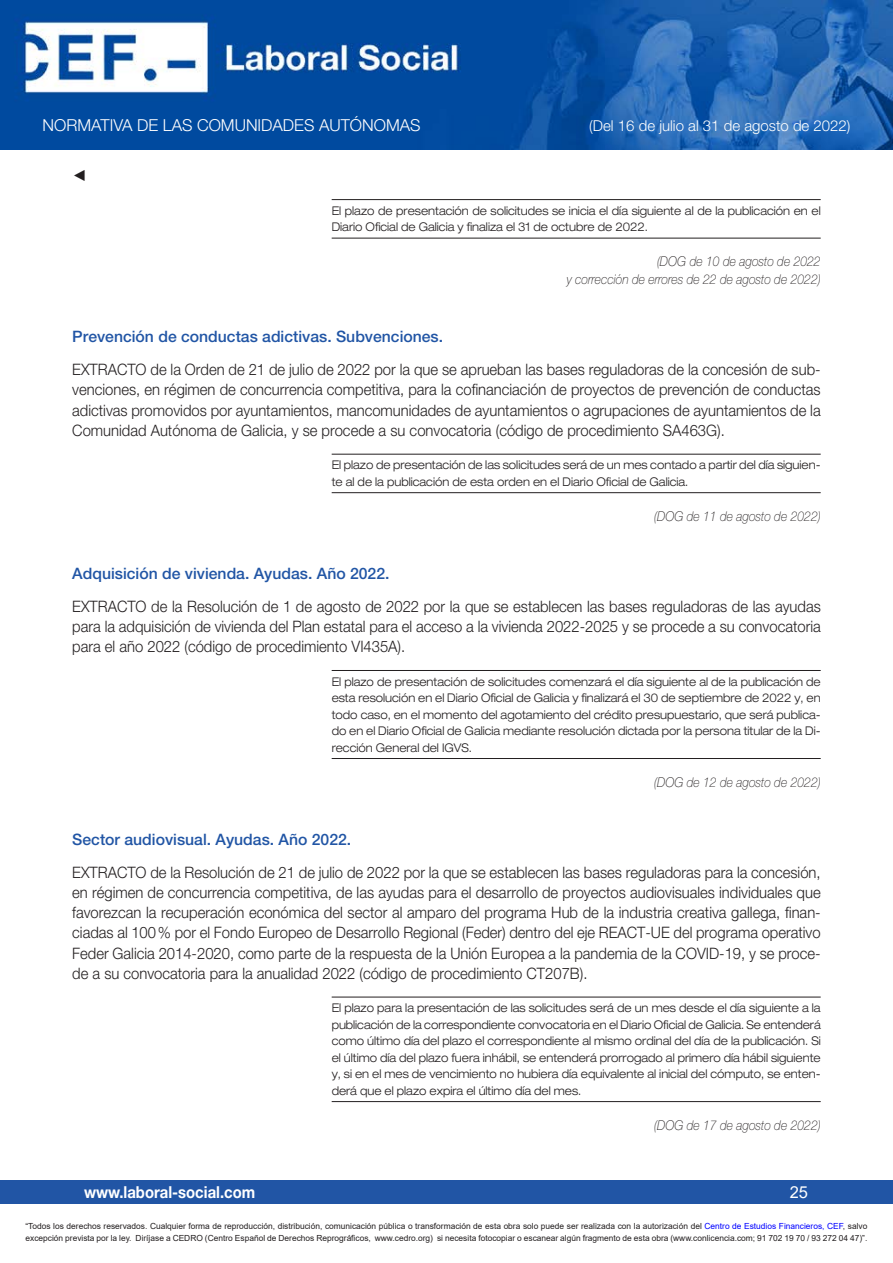
<style>
.page{position:relative;width:893px;height:1263px;background:#fff}
.page>*{position:absolute;margin:0;border:0;box-sizing:border-box;transform-origin:0 0}
.t1{font:300 16.5px "Helvetica Neue LT Std";color:#fff}
.t2{font:700 16.5px "Helvetica Neue LT Std";color:#fff;scale:.9 1}
.t3{font:16.5px "Arial";color:#fff}
.Contenido{font:300 15.75px/20.2px "Helvetica Neue LT Std";color:#231f20;text-align:justify;scale:.94 1}
.Título-cabecera{font:500 15.75px "Helvetica Neue LT Std";color:#2155a5}
.Contenido-2{font:15.75px "Times New Roman";color:#231f20;scale:.94 1}
.t4{font:300 15px "Helvetica Neue LT Std";color:#fff}
.publicación{font:italic 100 13.5px/18px "Helvetica Neue LT Std";color:#231f20;text-align:right;scale:.9 1}
.Plazo{font:300 expanded 12px/16.5px "Helvetica Neue LT Std";color:#231f20;scale:.92 1}
.t5{font:8.4px/12px "Arial";color:#231f20}
.s1{color:#00f}
</style>
<div class="page">
<div style="left:0;top:1180px;width:893px;height:23px;background:#2155a5"></div>
<img style="left:0;top:0;width:893px;height:149px">
<hr style="left:332px;top:199px;width:489px;height:1px;background:#231f20">
<hr style="left:332px;top:238px;width:489px;height:1px;background:#231f20">
<hr style="left:332px;top:454px;width:489px;height:1px;background:#231f20">
<hr style="left:332px;top:492px;width:489px;height:1px;background:#231f20">
<hr style="left:332px;top:670px;width:489px;height:1px;background:#231f20">
<hr style="left:332px;top:758px;width:489px;height:1px;background:#231f20">
<hr style="left:332px;top:997px;width:489px;height:1px;background:#231f20">
<hr style="left:332px;top:1101px;width:489px;height:1px;background:#231f20">
<p class="t1" style="left:43px;top:115px;width:379px">NORMATIVA DE LAS COMUNIDADES AUTÓNOMAS</p>
<p class="t4" style="left:589px;top:117px;width:263px">(Del 16 de julio al 31 de agosto de 2022)</p>
<p class="Contenido-2" style="left:72px;top:165px;width:17px">◄</p>
<p class="Plazo" style="left:332px;top:202px;width:533px">El plazo de presentación de solicitudes se inicia el día siguiente al de la publicación en el<br>Diario Oficial de Galicia y finaliza el 31 de octubre de 2022.</p>
<p class="publicación" style="left:567px;top:253px;width:284px">(DOG de 10 de agosto de 2022<br>y corrección de errores de 22 de agosto de 2022)</p>
<p class="Título-cabecera" style="left:72px;top:327px;width:372px">Prevención de conductas adictivas. Subvenciones.</p>
<p class="Contenido" style="left:72px;top:359px;width:798px">EXTRACTO de la Orden de 21 de julio de 2022 por la que se aprueban las bases reguladoras de la concesión de sub&shy;venciones, en régimen de concurrencia competitiva, para la cofinanciación de proyectos de prevención de conductas adictivas promovidos por ayuntamientos, mancomunidades de ayuntamientos o agrupaciones de ayuntamientos de la Comunidad Autónoma de Galicia, y se procede a su convocatoria (código de procedimiento SA463G).</p>
<p class="Plazo" style="left:332px;top:457px;width:533px">El plazo de presentación de las solicitudes será de un mes contado a partir del día siguien&shy;te al de la publicación de esta orden en el Diario Oficial de Galicia.</p>
<p class="publicación" style="left:654px;top:507px;width:187px">(DOG de 11 de agosto de 2022)</p>
<p class="Título-cabecera" style="left:72px;top:564px;width:319px">Adquisición de vivienda. Ayudas. Año 2022.</p>
<p class="Contenido" style="left:72px;top:596px;width:798px">EXTRACTO de la Resolución de 1 de agosto de 2022 por la que se establecen las bases reguladoras de las ayudas para la adquisición de vivienda del Plan estatal para el acceso a la vivienda 2022-2025 y se procede a su convocatoria para el año 2022 (código de procedimiento VI435A).</p>
<p class="Plazo" style="left:332px;top:673px;width:533px;text-align:justify">El plazo de presentación de solicitudes comenzará el día siguiente al de la publicación de esta resolución en el Diario Oficial de Galicia y finalizará el 30 de septiembre de 2022 y, en todo caso, en el momento del agotamiento del crédito presupuestario, que será publica&shy;do en el Diario Oficial de Galicia mediante resolución dictada por la persona titular de la Di&shy;rección General del IGVS.</p>
<p class="publicación" style="left:654px;top:773px;width:187px">(DOG de 12 de agosto de 2022)</p>
<p class="Título-cabecera" style="left:72px;top:829px;width:280px">Sector audiovisual. Ayudas. Año 2022.</p>
<p class="Contenido" style="left:72px;top:861px;width:798px">EXTRACTO de la Resolución de 21 de julio de 2022 por la que se establecen las bases reguladoras para la concesión, en régimen de concurrencia competitiva, de las ayudas para el desarrollo de proyectos audiovisuales individuales que favorezcan la recuperación económica del sector al amparo del programa Hub de la industria creativa gallega, finan&shy;ciadas al 100% por el Fondo Europeo de Desarrollo Regional (Feder) dentro del eje REACT-UE del programa operativo Feder Galicia 2014-2020, como parte de la respuesta de la Unión Europea a la pandemia de la COVID-19, y se proce&shy;de a su convocatoria para la anualidad 2022 (código de procedimiento CT207B).</p>
<p class="Plazo" style="left:332px;top:1000px;width:533px;text-align:justify">El plazo para la presentación de las solicitudes será de un mes desde el día siguiente a la publicación de la correspondiente convocatoria en el Diario Oficial de Galicia. Se entenderá como último día del plazo el correspondiente al mismo ordinal del día de la publicación. Si el último día del plazo fuera inhábil, se entenderá prorrogado al primero día hábil siguiente y, si en el mes de vencimiento no hubiera día equivalente al inicial del cómputo, se enten&shy;derá que el plazo expira el último día del mes.</p>
<p class="publicación" style="left:654px;top:1116px;width:187px">(DOG de 17 de agosto de 2022)</p>
<p class="t2" style="left:84px;top:1182px;width:192px">www.laboral-social.com</p>
<p class="t3" style="left:790px;top:1180px;width:20px">25</p>
<p class="t5" style="left:26px;top:1220px;width:843px">“Todos los derechos reservados. Cualquier forma de reproducción, distribución, comunicación pública o transformación de esta obra solo puede ser realizada con la autorización del <span class="s1">Centro de Estudios Financieros, CEF</span>, salvo excepción prevista por la ley. Diríjase a CEDRO (Centro Español de Derechos Reprográficos, www.cedro.org) si necesita fotocopiar o escanear algún fragmento de esta obra (www.conlicencia.com; 91 702 19 70 / 93 272 04 47)”.</p>
</div>
